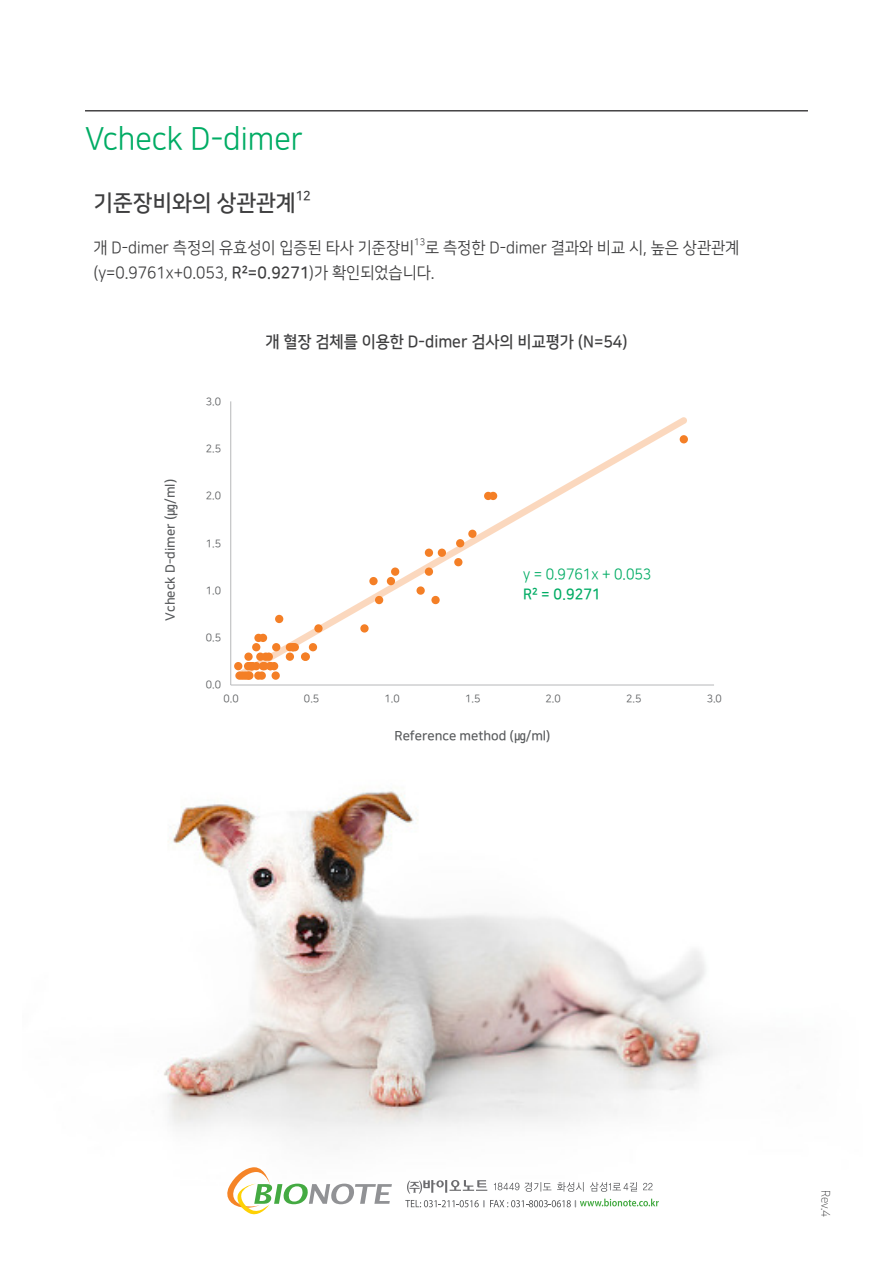
<style>
.page{position:relative;width:893px;height:1263px;background:#fff}
.page>*{position:absolute;margin:0;border:0;box-sizing:border-box;transform-origin:0 0}
.t1{font:31.5px "Nanum Square OTFR";color:#00ac64;scale:.96 1}
.t2{font:22.5px "Nanum Square OTFB";color:#3e3e3f;scale:.96 1}
.t3{font:16.5px/25.5px "Nanum Square OTFR";color:#3e3e3f;scale:.94 1}
.t4{font:16.5px "Nanum Square OTFB";color:#3e3e3f;scale:.94 1}
.t5{font:15px "Nanum Square OTFR";color:#00ac64;scale:.94 1}
.t6{font:15px "Nanum Square OTFB";color:#00ac64;scale:.94 1}
.t7{font:13.05px "Nanum Square OTFB";color:#3e3e3f;scale:.96 1}
.t8{font:12.9px "Nanum Square OTFB";color:#595b5d}
.t9{font:12px "Nanum Square OTFL";color:#3e3e3f;scale:.96 1}
.t10{font:10.65px "Nanum Square OTFR";color:#595b5d}
.t11{font:9.6px "Nanum Square OTFR";color:#3e3e3f;scale:.94 1}
.s1{font-family:"Nanum Square OTFB"}
</style>
<div class="page">
<img style="left:164px;top:791px;width:556px;height:346px">
<hr style="left:85px;top:111px;width:723px;height:1px;background:#3e3e3f">
<svg style="left:227px;top:1167px;width:165px;height:48px"></svg>
<svg style="left:405px;top:1180px;width:254px;height:27px"></svg>
<hr style="left:230px;top:401px;width:1px;height:284px;background:#b6b7b9">
<hr style="left:231px;top:684px;width:483px;height:1px;background:#b6b7b9">
<div style="left:680px;top:435px;width:8px;height:8px;border:2px solid #f47f26;border-radius:50%"></div>
<div style="left:272px;top:671px;width:8px;height:9px;border:2px solid #f47f26;border-radius:50%"></div>
<div style="left:258px;top:671px;width:8px;height:9px;border:2px solid #f47f26;border-radius:50%"></div>
<div style="left:254px;top:671px;width:8px;height:9px;border:2px solid #f47f26;border-radius:50%"></div>
<div style="left:245px;top:671px;width:8px;height:9px;border:2px solid #f47f26;border-radius:50%"></div>
<div style="left:244px;top:671px;width:8px;height:9px;border:2px solid #f47f26;border-radius:50%"></div>
<div style="left:241px;top:671px;width:8px;height:9px;border:2px solid #f47f26;border-radius:50%"></div>
<div style="left:238px;top:671px;width:9px;height:9px;border:2px solid #f47f26;border-radius:50%"></div>
<div style="left:236px;top:671px;width:8px;height:9px;border:2px solid #f47f26;border-radius:50%"></div>
<div style="left:234px;top:662px;width:8px;height:8px;border:2px solid #f47f26;border-radius:50%"></div>
<svg style="left:236px;top:418px;width:450px;height:260px"></svg>
<p class="t1" style="left:85px;top:122px;width:228px">Vcheck D-dimer</p>
<p class="t2" style="left:94px;top:191px;width:212px">기준장비와의 상관관계</p>
<p class="t7" style="left:296px;top:189px;width:18px">12</p>
<p class="t3" style="left:94px;top:235px;width:343px">개 D-dimer 측정의 유효성이 입증된 타사 기준장비</p>
<p class="t11" style="left:414px;top:237px;width:13px">13</p>
<p class="t3" style="left:94px;top:235px;width:689px;text-indent:332px">로 측정한 D-dimer 결과와 비교 시, 높은 상관관계 (y=0.9761x+0.053, <span class="s1">R²=0.9271</span>)가 확인되었습니다.</p>
<p class="t8" style="left:163px;top:621px;width:143px;rotate:-90deg">Vcheck D-dimer (㎍/ml)</p>
<p class="t10" style="left:206px;top:396px;width:17px">3.0</p>
<p class="t10" style="left:206px;top:443px;width:17px">2.5</p>
<p class="t10" style="left:206px;top:490px;width:17px">2.0</p>
<p class="t10" style="left:206px;top:538px;width:17px">1.5</p>
<p class="t10" style="left:206px;top:585px;width:17px">1.0</p>
<p class="t10" style="left:206px;top:632px;width:17px">0.5</p>
<p class="t10" style="left:206px;top:679px;width:17px">0.0</p>
<p class="t4" style="left:265px;top:333px;width:387px">개 혈장 검체를 이용한 D-dimer 검사의 비교평가 (N=54)</p>
<p class="t5" style="left:523px;top:567px;width:138px">y = 0.9761x + 0.053</p>
<p class="t6" style="left:523px;top:586px;width:84px">R² = 0.9271</p>
<p class="t10" style="left:223px;top:693px;width:17px">0.0</p>
<p class="t10" style="left:304px;top:693px;width:17px">0.5</p>
<p class="t10" style="left:385px;top:693px;width:17px">1.0</p>
<p class="t10" style="left:465px;top:693px;width:17px">1.5</p>
<p class="t10" style="left:546px;top:693px;width:17px">2.0</p>
<p class="t10" style="left:626px;top:693px;width:17px">2.5</p>
<p class="t10" style="left:707px;top:693px;width:17px">3.0</p>
<p class="t8" style="left:394px;top:729px;width:158px">Reference method (㎍/ml)</p>
<p class="t9" style="left:832px;top:1190px;width:30px;rotate:90deg">Rev.4</p>
</div>
